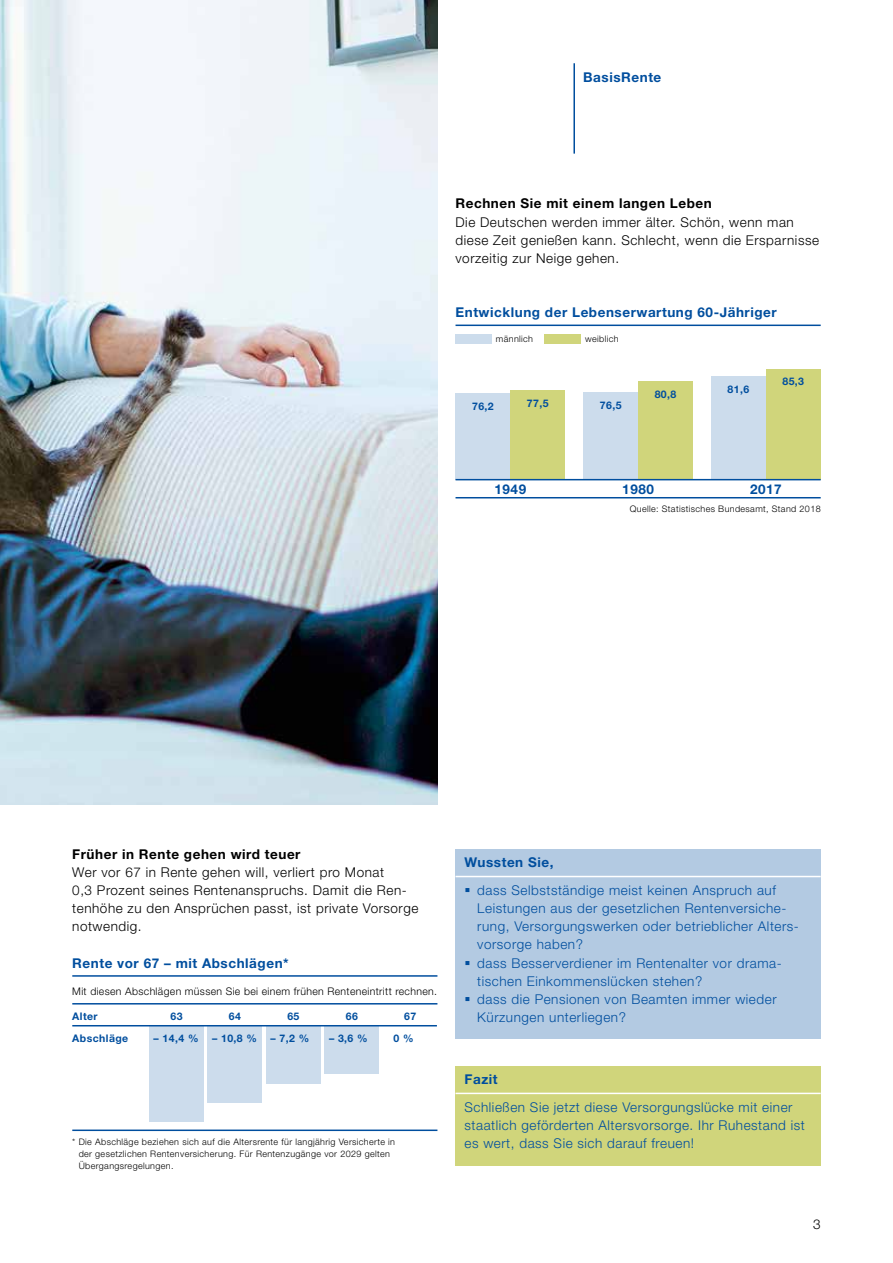
<style>
.page{position:relative;width:893px;height:1263px;background:#fff}
.page>*{position:absolute;margin:0;border:0;box-sizing:border-box;transform-origin:0 0}
.t1{font:300 13.5px/18.1px "Helvetica Neue LT Pro";letter-spacing:.04em;color:#004e9e}
.t2{font:300 13.5px/18.1px "Helvetica Neue LT Pro";letter-spacing:.04em;color:#000}
.t3{font:700 13.5px "Helvetica Neue LT Pro";letter-spacing:.04em;color:#004e9e}
.t4{font:700 13.5px "Helvetica Neue LT Pro";letter-spacing:.04em;color:#000}
.t5{font:700 10.5px "Helvetica Neue LT Pro";letter-spacing:.04em;color:#004e9e}
.t6{font:300 10.5px "Helvetica Neue LT Pro";letter-spacing:.03em;color:#000}
.t7{font:300 9px/12px "Helvetica Neue LT Pro";letter-spacing:.04em;color:#000}
</style>
<div class="page">
<div style="left:455px;top:849px;width:366px;height:190px;background:#b3cae2"></div>
<hr style="left:455px;top:876px;width:366px;height:1px;background:#fff">
<div style="left:455px;top:1066px;width:366px;height:100px;background:#d0d57b"></div>
<hr style="left:455px;top:1093px;width:366px;height:1px;background:#fff">
<hr style="left:72px;top:975px;width:365px;height:2px;background:#004e9e">
<div style="left:149px;top:1026px;width:55px;height:95px;background:#ccdcec"></div>
<div style="left:266px;top:1026px;width:54px;height:58px;background:#ccdcec"></div>
<div style="left:208px;top:1026px;width:54px;height:76px;background:#ccdcec"></div>
<div style="left:325px;top:1026px;width:54px;height:48px;background:#ccdcec"></div>
<hr style="left:72px;top:1129px;width:365px;height:2px;background:#004e9e">
<hr style="left:72px;top:1003px;width:365px;height:1px;background:#004e9e">
<hr style="left:72px;top:1025px;width:365px;height:1px;background:#004e9e">
<div style="left:455px;top:393px;width:55px;height:87px;background:#ccdcec"></div>
<div style="left:510px;top:390px;width:55px;height:90px;background:#d0d57b"></div>
<div style="left:583px;top:393px;width:55px;height:87px;background:#ccdcec"></div>
<div style="left:711px;top:376px;width:55px;height:104px;background:#ccdcec"></div>
<div style="left:638px;top:381px;width:55px;height:99px;background:#d0d57b"></div>
<div style="left:766px;top:369px;width:55px;height:111px;background:#d0d57b"></div>
<hr style="left:455px;top:325px;width:366px;height:1px;background:#004e9e">
<hr style="left:455px;top:497px;width:366px;height:1px;background:#004e9e">
<div style="left:455px;top:334px;width:37px;height:9px;background:#ccdcec"></div>
<div style="left:545px;top:334px;width:36px;height:9px;background:#d0d57b"></div>
<hr style="left:455px;top:479px;width:366px;height:1px;background:#004e9e">
<img style="left:0;top:0;width:437px;height:804px">
<hr style="left:573px;top:63px;width:2px;height:91px;background:#004e9e">
<p class="t3" style="left:583px;top:69px;width:80px">BasisRente</p>
<p class="t4" style="left:455px;top:195px;width:258px">Rechnen Sie mit einem langen Leben</p>
<p class="t2" style="left:455px;top:212px;width:365px">Die Deutschen werden immer älter. Schön, wenn man diese Zeit genießen kann. Schlecht, wenn die Ersparnisse vorzeitig zur Neige gehen.</p>
<p class="t3" style="left:455px;top:304px;width:323px">Entwicklung der Lebenserwartung 60-Jähriger</p>
<p class="t7" style="left:496px;top:332px;width:39px">männlich</p>
<p class="t7" style="left:585px;top:332px;width:35px">weiblich</p>
<p class="t5" style="left:472px;top:399px;width:23px">76,2</p>
<p class="t5" style="left:527px;top:396px;width:23px">77,5</p>
<p class="t5" style="left:600px;top:399px;width:23px">76,5</p>
<p class="t5" style="left:655px;top:388px;width:23px">80,8</p>
<p class="t5" style="left:728px;top:382px;width:23px">81,6</p>
<p class="t5" style="left:782px;top:375px;width:23px">85,3</p>
<p class="t3" style="left:495px;top:481px;width:33px">1949</p>
<p class="t3" style="left:622px;top:480px;width:33px">1980</p>
<p class="t3" style="left:750px;top:480px;width:33px">2017</p>
<p class="t7" style="left:630px;top:503px;width:192px">Quelle: Statistisches Bundesamt, Stand 2018</p>
<p class="t4" style="left:72px;top:846px;width:230px">Früher in Rente gehen wird teuer</p>
<p class="t2" style="left:72px;top:863px;width:348px">Wer vor 67 in Rente gehen will, verliert pro Monat<br>0,3 Prozent seines Rentenanspruchs. Damit die Ren&shy;tenhöhe zu den Ansprüchen passt, ist private Vorsorge notwendig.</p>
<p class="t3" style="left:72px;top:954px;width:218px">Rente vor 67 – mit Abschlägen*</p>
<p class="t6" style="left:72px;top:984px;width:366px">Mit diesen Abschlägen müssen Sie bei einem frühen Renteneintritt rechnen.</p>
<p class="t5" style="left:154px;top:1031px;width:46px">– 14,4 %</p>
<p class="t5" style="left:212px;top:1031px;width:46px">– 10,8 %</p>
<p class="t5" style="left:271px;top:1031px;width:40px">– 7,2 %</p>
<p class="t5" style="left:329px;top:1031px;width:40px">– 3,6 %</p>
<p class="t5" style="left:394px;top:1031px;width:22px">0 %</p>
<p class="t5" style="left:72px;top:1009px;width:27px">Alter</p>
<p class="t5" style="left:170px;top:1009px;width:14px">63</p>
<p class="t5" style="left:229px;top:1009px;width:14px">64</p>
<p class="t5" style="left:287px;top:1009px;width:14px">65</p>
<p class="t5" style="left:346px;top:1009px;width:14px">66</p>
<p class="t5" style="left:404px;top:1009px;width:14px">67</p>
<p class="t5" style="left:72px;top:1031px;width:58px">Abschläge</p>
<p class="t7" style="left:79px;top:1135px;width:318px;text-indent:-6px">* Die Abschläge beziehen sich auf die Altersrente für langjährig Versicherte in der gesetzlichen Rentenversicherung. Für Rentenzugänge vor 2029 gelten<br>Übergangsregelungen.</p>
<p class="t3" style="left:465px;top:854px;width:90px">Wussten Sie,</p>
<p class="t1" style="left:477px;top:881px;width:323px">dass Selbstständige meist keinen Anspruch auf Leistungen aus der gesetzlichen Rentenversiche&shy;rung, Versorgungswerken oder betrieblicher Alters&shy;vorsorge haben?<br>dass Besserverdiener im Rentenalter vor drama&shy;tischen Einkommenslücken stehen?<br>dass die Pensionen von Beamten immer wieder Kürzungen unterliegen?</p>
<p class="t3" style="left:465px;top:1071px;width:35px">Fazit</p>
<p class="t1" style="left:465px;top:1098px;width:342px">Schließen Sie jetzt diese Versorgungslücke mit einer staatlich geförderten Altersvorsorge. Ihr Ruhestand ist es wert, dass Sie sich darauf freuen!</p>
<p class="t2" style="left:813px;top:1215px;width:9px">3</p>
</div>
